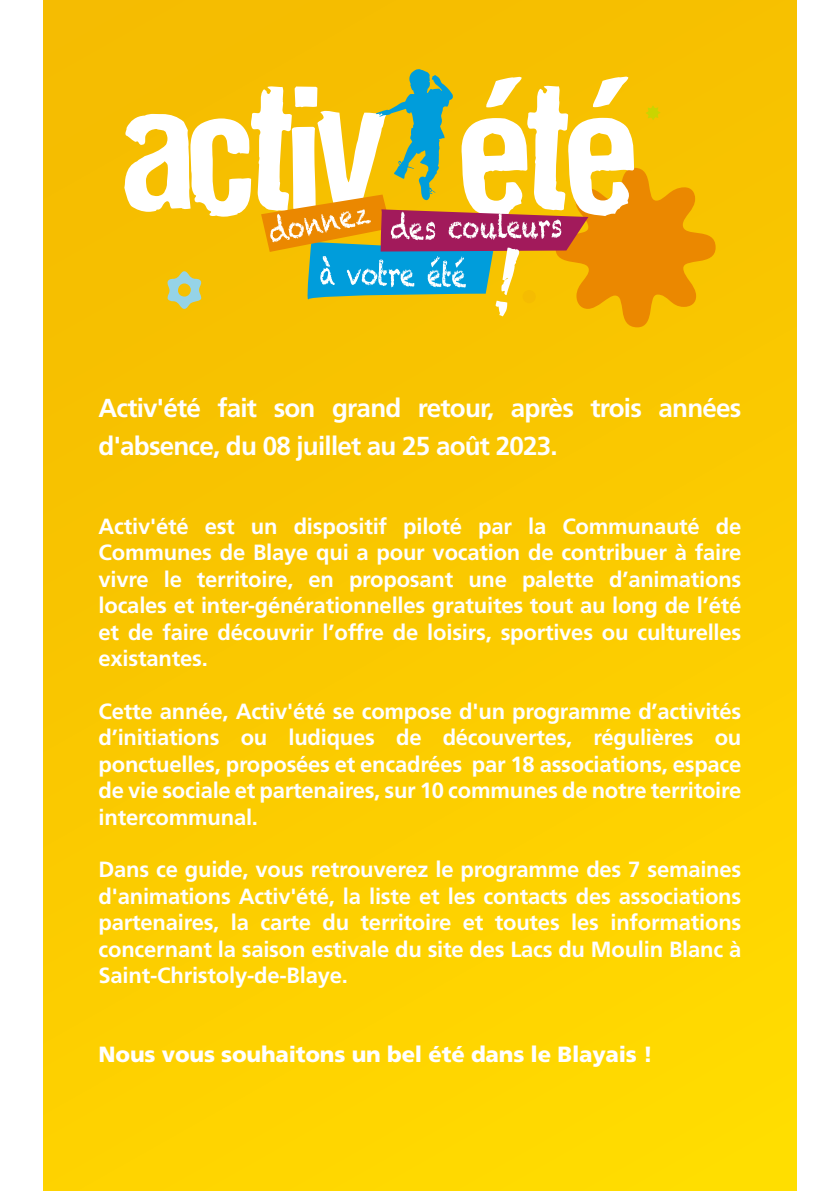
<style>
.page{position:relative;width:840px;height:1191px;background:#fff}
.page>*{position:absolute;margin:0;border:0;box-sizing:border-box;transform-origin:0 0}
.t1{font:700 26px/38px "Frutiger LT Std";letter-spacing:-.03em;color:#fff}
.t2{font:700 22px/26.4px "Frutiger LT Std";letter-spacing:-.01em;color:#fff;text-align:justify}
.t3{font:900 22px "Frutiger LT Std";letter-spacing:-.01em;color:#fff}
</style>
<div class="page">
<div style="left:43px;top:0;width:753px;height:1191px;background:linear-gradient(to right,#f9c600,#fdd100)"></div>
<svg style="left:167px;top:271px;width:34px;height:38px"></svg>
<svg style="left:124px;top:77px;width:137px;height:143px;fill:#f6bf00"></svg>
<svg style="left:261px;top:69px;width:454px;height:258px"></svg>
<p class="t1" style="left:99px;top:389px;width:644px">Activ'été fait son grand retour, après trois années d'absence, du 08 juillet au 25 août 2023.</p>
<p class="t2" style="left:99px;top:513px;width:644px">Activ'été est un dispositif piloté par la Communauté de Communes de Blaye qui a pour vocation de contribuer à faire vivre le territoire, en proposant une palette d’animations locales et inter-générationnelles gratuites tout au long de l’été et de faire découvrir l’offre de loisirs, sportives ou culturelles existantes.</p>
<p class="t2" style="left:99px;top:698px;width:644px">Cette année, Activ'été se compose d'un programme d’activités d’initiations ou ludiques de découvertes, régulières ou ponctuelles, proposées et encadrées par 18 associations, espace de vie sociale et partenaires, sur 10 communes de notre territoire intercommunal.</p>
<p class="t2" style="left:99px;top:856px;width:644px">Dans ce guide, vous retrouverez le programme des 7 semaines d'animations Activ'été, la liste et les contacts des associations partenaires, la carte du territoire et toutes les informations concernant la saison estivale du site des Lacs du Moulin Blanc à Saint-Christoly-de-Blaye.</p>
<p class="t3" style="left:99px;top:1041px;width:555px">Nous vous souhaitons un bel été dans le Blayais !</p>
</div>
